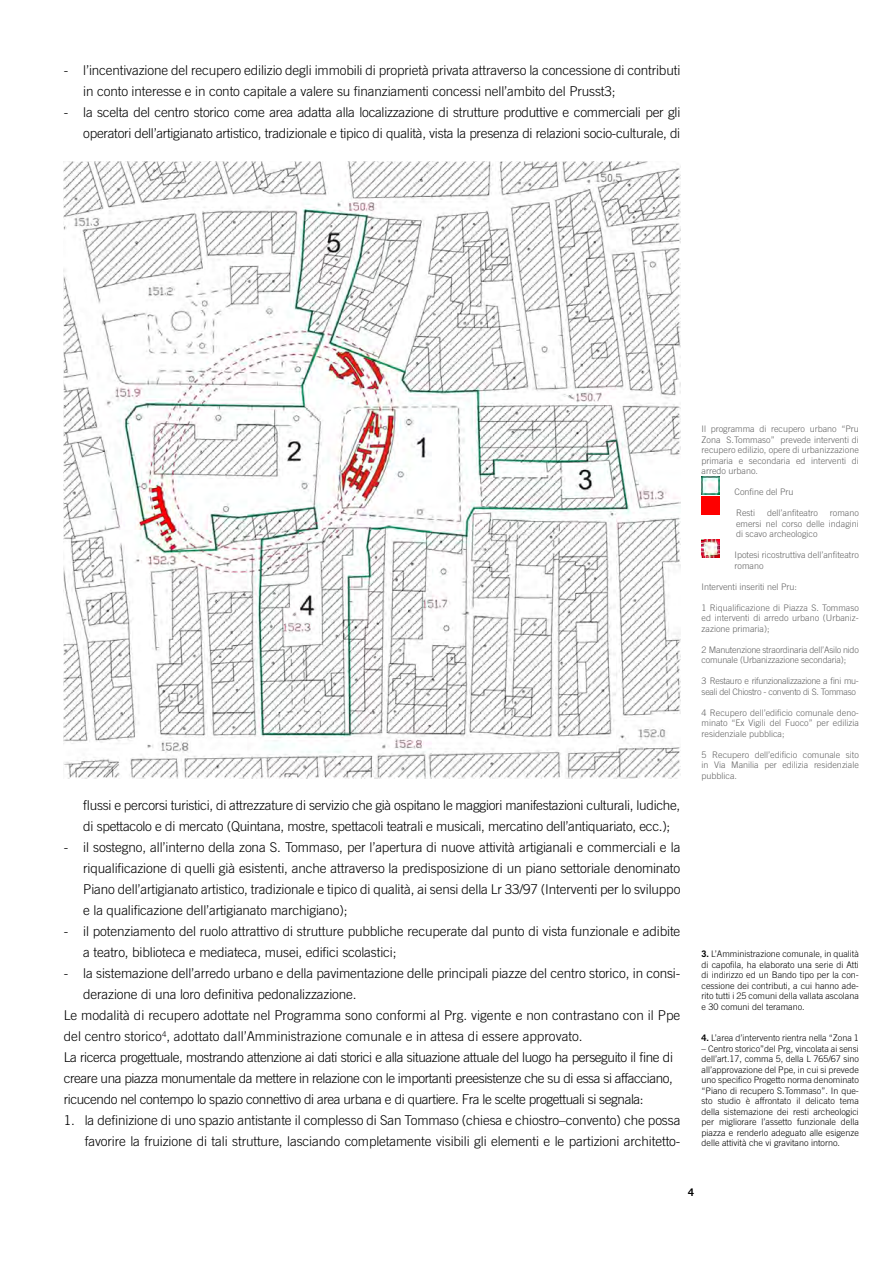
<style>
.page{position:relative;width:893px;height:1263px;background:#fff}
.page>*{position:absolute;margin:0;border:0;box-sizing:border-box;transform-origin:0 0}
.t1{font:300 13.5px/21px "Trade Gothic";letter-spacing:-.01em;color:#000}
.t2{font:300 13.5px "Trade Gothic";letter-spacing:-.03em;color:#000}
.t3{font:700 10.5px "Trade Gothic";color:#000}
.t4{font:300 9px/10.5px "Trade Gothic";color:#000;text-align:justify}
.t5{font:300 9px/10.5px "Trade Gothic";color:#636363;text-align:justify}
.t6{font:300 9px/10.5px "Trade Gothic";letter-spacing:-.02em;color:#636363}
.t7{font:300 9px/10.5px "Trade Gothic";letter-spacing:-.03em;color:#636363}
.s1{font-weight:700}
</style>
<div class="page">
<img style="left:702px;top:477px;width:18px;height:18px">
<img style="left:702px;top:497px;width:18px;height:18px">
<img style="left:702px;top:540px;width:18px;height:18px">
<img style="left:63px;top:162px;width:617px;height:616px">
<p class="t1" style="left:83px;top:60px;width:599px;text-indent:-20px">- l’incentivazione del recupero edilizio degli immobili di proprietà privata attraverso la concessione di contributi in conto interesse e in conto capitale a valere su finanziamenti concessi nell’ambito del Prusst3;</p>
<p class="t1" style="left:64px;top:102px;width:618px;text-align:right">- la scelta del centro storico come area adatta alla localizzazione di strutture produttive e commerciali per gli operatori dell’artigianato artistico, tradizionale e tipico di qualità, vista la presenza di relazioni socio-culturale, di</p>
<p class="t1" style="left:83px;top:795px;width:599px">flussi e percorsi turistici, di attrezzature di servizio che già ospitano le maggiori manifestazioni culturali, ludiche, di spettacolo e di mercato (Quintana, mostre, spettacoli teatrali e musicali, mercatino dell’antiquariato, ecc.);</p>
<p class="t1" style="left:83px;top:837px;width:599px;text-align:justify;text-indent:-20px">- il sostegno, all’interno della zona S. Tommaso, per l’apertura di nuove attività artigianali e commerciali e la riqualificazione di quelli già esistenti, anche attraverso la predisposizione di un piano settoriale denominato Piano dell’artigianato artistico, tradizionale e tipico di qualità, ai sensi della Lr 33/97 (Interventi per lo sviluppo e la qualificazione dell’artigianato marchigiano);</p>
<p class="t1" style="left:83px;top:921px;width:599px;text-indent:-20px">- il potenziamento del ruolo attrattivo di strutture pubbliche recuperate dal punto di vista funzionale e adibite a teatro, biblioteca e mediateca, musei, edifici scolastici;</p>
<p class="t1" style="left:64px;top:963px;width:618px">- la sistemazione dell’arredo urbano e della pavimentazione delle principali piazze del centro storico, in consi-</p>
<p class="t1" style="left:83px;top:984px;width:275px">derazione di una loro definitiva pedonalizzazione.</p>
<p class="t1" style="left:64px;top:1005px;width:618px">Le modalità di recupero adottate nel Programma sono conformi al Prg. vigente e non contrastano con il Ppe</p>
<p class="t1" style="left:64px;top:1026px;width:520px">del centro storico<sup>4</sup>, adottato dall’Amministrazione comunale e in attesa di essere approvato.</p>
<p class="t2" style="left:64px;top:1049px;width:611px">La ricerca progettuale, mostrando attenzione ai dati storici e alla situazione attuale del luogo ha perseguito il fine di</p>
<p class="t2" style="left:64px;top:1070px;width:611px">creare una piazza monumentale da mettere in relazione con le importanti preesistenze che su di essa si affacciano,</p>
<p class="t2" style="left:64px;top:1091px;width:581px">ricucendo nel contempo lo spazio connettivo di area urbana e di quartiere. Fra le scelte progettuali si segnala:</p>
<p class="t1" style="left:64px;top:1110px;width:618px;text-align:right">1. la definizione di uno spazio antistante il complesso di San Tommaso (chiesa e chiostro–convento) che possa favorire la fruizione di tali strutture, lasciando completamente visibili gli elementi e le partizioni architetto-</p>
<p class="t5" style="left:702px;top:423px;width:159px">Il programma di recupero urbano “Pru Zona S.Tommaso” prevede interventi di recupero edilizio, opere di urbanizzazione primaria e secondaria ed interventi di arredo urbano.</p>
<p class="t5" style="left:735px;top:486px;width:61px">Confine del Pru</p>
<p class="t5" style="left:736px;top:507px;width:20px">Resti</p>
<p class="t5" style="left:767px;top:507px;width:53px">dell’anfiteatro</p>
<p class="t5" style="left:736px;top:507px;width:124px;text-indent:94px">romano emersi nel corso delle indagini di scavo archeologico</p>
<p class="t5" style="left:735px;top:549px;width:126px">Ipotesi ricostruttiva dell’anfiteatro romano</p>
<p class="t5" style="left:702px;top:581px;width:97px">Interventi inseriti nel Pru:</p>
<p class="t5" style="left:702px;top:602px;width:159px">1 Riqualificazione di Piazza S. Tommaso ed interventi di arredo urbano (Urbaniz&shy;zazione primaria);</p>
<p class="t6" style="left:702px;top:644px;width:159px">2 Manutenzione straordinaria dell’Asilo nido comunale (Urbanizzazione secondaria);</p>
<p class="t7" style="left:702px;top:675px;width:159px">3 Restauro e rifunzionalizzazione a fini mu&shy;seali del Chiostro - convento di S. Tommaso</p>
<p class="t5" style="left:702px;top:707px;width:159px">4 Recupero dell’edificio comunale deno&shy;minato “Ex Vigili del Fuoco” per edilizia residenziale pubblica;</p>
<p class="t5" style="left:702px;top:749px;width:159px">5 Recupero dell’edificio comunale sito in Via Manilia per edilizia residenziale pubblica.</p>
<p class="t4" style="left:702px;top:948px;width:159px"><span class="s1">3.</span> L’Amministrazione comunale, in qualità di capofila, ha elaborato una serie di Atti di indirizzo ed un Bando tipo per la con&shy;cessione dei contributi, a cui hanno ade&shy;rito tutti i 25 comuni della vallata ascolana e 30 comuni del teramano.</p>
<p class="t4" style="left:702px;top:1032px;width:159px"><span class="s1">4.</span> L’area d’intervento rientra nella “Zona 1</p>
<p class="t4" style="left:702px;top:1043px;width:159px">– Centro storico”del Prg, vincolata ai sensi dell’art.17, comma 5, della L 765/67 sino all’approvazione del Ppe, in cui si prevede uno specifico Progetto norma denominato “Piano di recupero S.Tommaso”. In que&shy;sto studio è affrontato il delicato tema della sistemazione dei resti archeologici per migliorare l’assetto funzionale della piazza e renderlo adeguato alle esigenze delle attività che vi gravitano intorno.</p>
<p class="t3" style="left:688px;top:1186px;width:7px">4</p>
</div>
